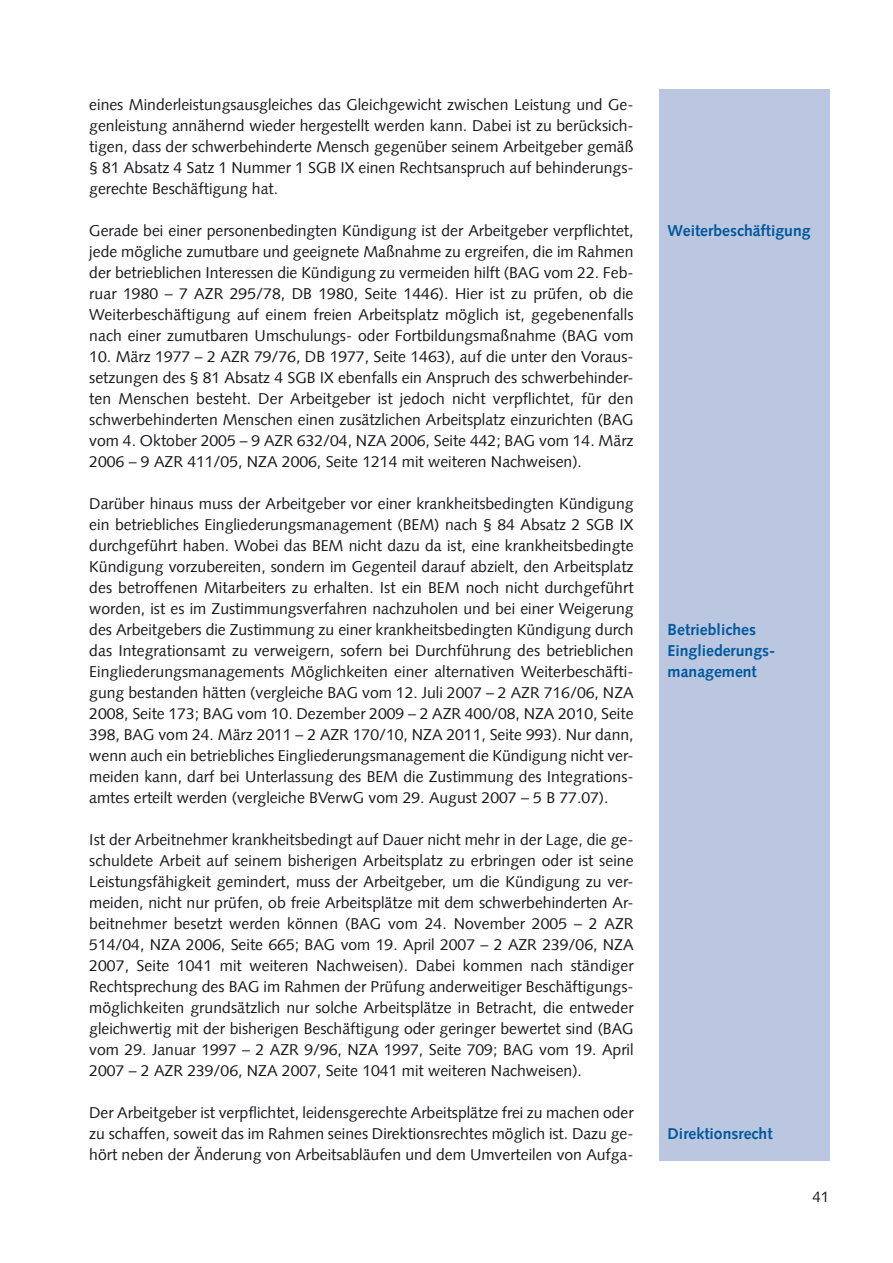
<style>
.page{position:relative;width:893px;height:1263px;background:#fff}
.page>*{position:absolute;margin:0;border:0;box-sizing:border-box;transform-origin:0 0}
.t1{font:15.75px/21px "Syntax Com";color:#1a171c;text-align:justify}
.t2{font:700 15.75px/21px "Syntax Com";color:#00589d}
.t3{font:15px "Syntax Com";color:#1a171c}
</style>
<div class="page">
<div style="left:659px;top:89px;width:170px;height:1072px;background:#bbc6e0"></div>
<p class="t1" style="left:89px;top:96px;width:546px">eines Minderleistungsausgleiches das Gleichgewicht zwischen Leistung und Ge&shy;genleistung annähernd wieder hergestellt werden kann. Dabei ist zu berücksich&shy;tigen, dass der schwerbehinderte Mensch gegenüber seinem Arbeitgeber gemäß § 81 Absatz 4 Satz 1 Nummer 1 SGB IX einen Rechtsanspruch auf behinderungs&shy;gerechte Beschäftigung hat.</p>
<p class="t1" style="left:89px;top:222px;width:546px">Gerade bei einer personenbedingten Kündigung ist der Arbeitgeber verpflichtet, jede mögliche zumutbare und geeignete Maßnahme zu ergreifen, die im Rahmen der betrieblichen Interessen die Kündigung zu vermeiden hilft (BAG vom 22. Feb&shy;ruar 1980 – 7 AZR 295/78, DB 1980, Seite 1446). Hier ist zu prüfen, ob die Weiterbeschäftigung auf einem freien Arbeitsplatz möglich ist, gegebenenfalls nach einer zumutbaren Umschulungs- oder Fortbildungsmaßnahme (BAG vom</p>
<p class="t1" style="left:89px;top:348px;width:546px">10. März 1977 – 2 AZR 79/76, DB 1977, Seite 1463), auf die unter den Voraus&shy;setzungen des § 81 Absatz 4 SGB IX ebenfalls ein Anspruch des schwerbehinder&shy;ten Menschen besteht. Der Arbeitgeber ist jedoch nicht verpflichtet, für den schwerbehinderten Menschen einen zusätzlichen Arbeitsplatz einzurichten (BAG vom 4. Oktober 2005 – 9 AZR 632/04, NZA 2006, Seite 442; BAG vom 14. März 2006 – 9 AZR 411/05, NZA 2006, Seite 1214 mit weiteren Nachweisen).</p>
<p class="t1" style="left:89px;top:495px;width:546px">Darüber hinaus muss der Arbeitgeber vor einer krankheitsbedingten Kündigung ein betriebliches Eingliederungsmanagement (BEM) nach § 84 Absatz 2 SGB IX durchgeführt haben. Wobei das BEM nicht dazu da ist, eine krankheitsbedingte Kündigung vorzubereiten, sondern im Gegenteil darauf abzielt, den Arbeitsplatz des betroffenen Mitarbeiters zu erhalten. Ist ein BEM noch nicht durchgeführt worden, ist es im Zustimmungsverfahren nachzuholen und bei einer Weigerung des Arbeitgebers die Zustimmung zu einer krankheitsbedingten Kündigung durch das Integrationsamt zu verweigern, sofern bei Durchführung des betrieblichen Eingliederungsmanagements Möglichkeiten einer alternativen Weiterbeschäfti&shy;gung bestanden hätten (vergleiche BAG vom 12. Juli 2007 – 2 AZR 716/06, NZA 2008, Seite 173; BAG vom 10. Dezember 2009 – 2 AZR 400/08, NZA 2010, Seite 398, BAG vom 24. März 2011 – 2 AZR 170/10, NZA 2011, Seite 993). Nur dann, wenn auch ein betriebliches Eingliederungsmanagement die Kündigung nicht ver&shy;meiden kann, darf bei Unterlassung des BEM die Zustimmung des Integrations&shy;amtes erteilt werden (vergleiche BVerwG vom 29. August 2007 – 5 B 77.07).</p>
<p class="t1" style="left:89px;top:831px;width:546px">Ist der Arbeitnehmer krankheitsbedingt auf Dauer nicht mehr in der Lage, die ge&shy;schuldete Arbeit auf seinem bisherigen Arbeitsplatz zu erbringen oder ist seine Leistungsfähigkeit gemindert, muss der Arbeitgeber, um die Kündigung zu ver&shy;meiden, nicht nur prüfen, ob freie Arbeitsplätze mit dem schwerbehinderten Ar&shy;beitnehmer besetzt werden können (BAG vom 24. November 2005 – 2 AZR 514/04, NZA 2006, Seite 665; BAG vom 19. April 2007 – 2 AZR 239/06, NZA 2007, Seite 1041 mit weiteren Nachweisen). Dabei kommen nach ständiger Rechtsprechung des BAG im Rahmen der Prüfung anderweitiger Beschäftigungs&shy;möglichkeiten grundsätzlich nur solche Arbeitsplätze in Betracht, die entweder gleichwertig mit der bisherigen Beschäftigung oder geringer bewertet sind (BAG vom 29. Januar 1997 – 2 AZR 9/96, NZA 1997, Seite 709; BAG vom 19. April 2007 – 2 AZR 239/06, NZA 2007, Seite 1041 mit weiteren Nachweisen).</p>
<p class="t1" style="left:89px;top:1104px;width:546px">Der Arbeitgeber ist verpflichtet, leidensgerechte Arbeitsplätze frei zu machen oder zu schaffen, soweit das im Rahmen seines Direktionsrechtes möglich ist. Dazu ge&shy;hört neben der Änderung von Arbeitsabläufen und dem Umverteilen von Aufga-</p>
<p class="t2" style="left:668px;top:222px;width:144px">Weiterbeschäftigung</p>
<p class="t2" style="left:668px;top:621px;width:109px">Betriebliches<br>Eingl iederungs - management</p>
<p class="t2" style="left:668px;top:1125px;width:106px">Direktionsrecht</p>
<p class="t3" style="left:812px;top:1191px;width:18px">41</p>
</div>
